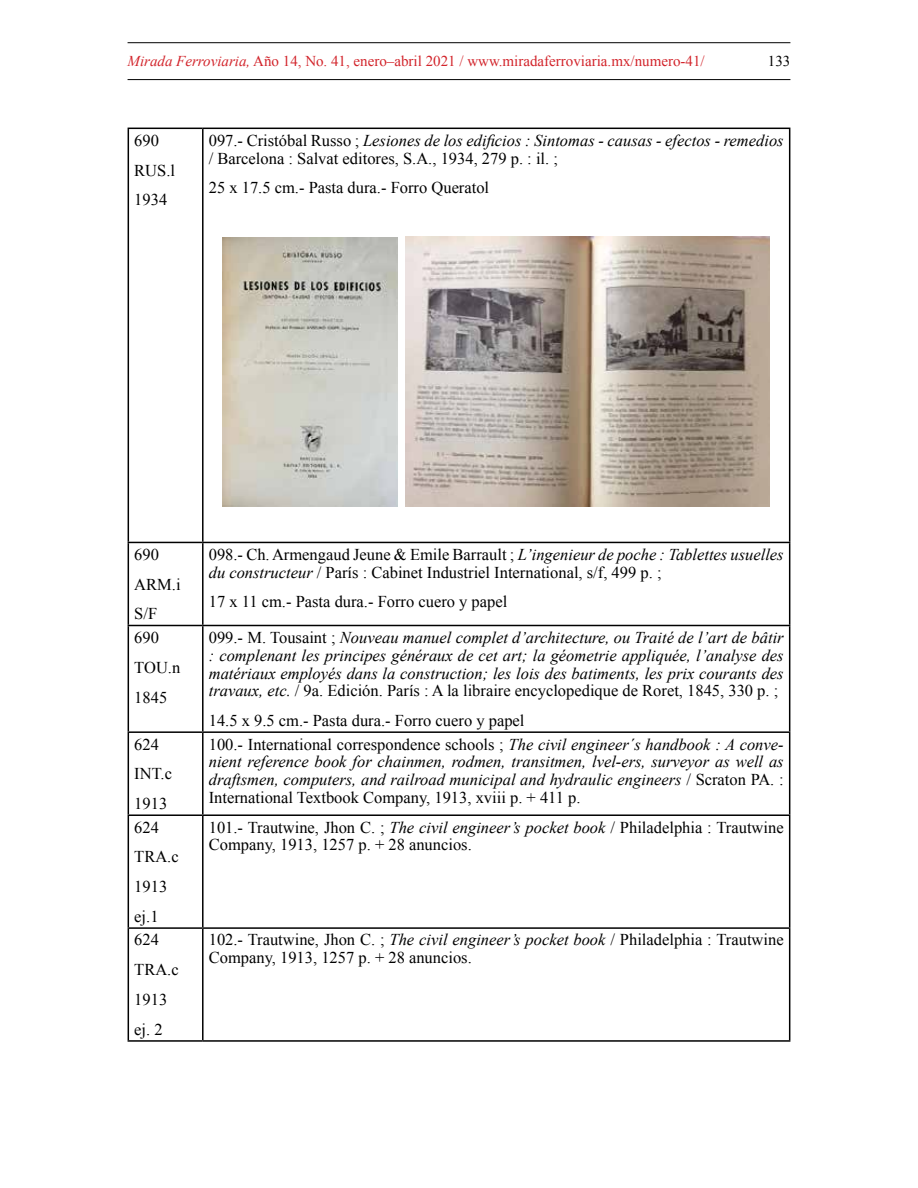
<style>
.page{position:relative;width:918px;height:1188px;background:#fff}
.page>*{position:absolute;margin:0;border:0;box-sizing:border-box;transform-origin:0 0}
.t1{font:16.5px/29.8px "Times New Roman";color:#000}
.t2{font:italic 16.5px/17.9px "Times New Roman";color:#000;text-align:justify}
.t3{font:15px "Times New Roman";color:#d2232a}
.t4{font:15px "Times New Roman";color:#000}
.s1{font-style:italic}
.s2{font-style:normal}
</style>
<div class="page">
<hr style="left:128px;top:42px;width:662px;height:1px;background:#000">
<hr style="left:128px;top:79px;width:662px;height:1px;background:#000">
<hr style="left:128px;top:128px;width:75px;height:1px;background:#000">
<hr style="left:128px;top:129px;width:1px;height:413px;background:#000">
<hr style="left:203px;top:128px;width:587px;height:1px;background:#000">
<hr style="left:202px;top:129px;width:2px;height:413px;background:#000">
<hr style="left:789px;top:129px;width:1px;height:413px;background:#000">
<hr style="left:128px;top:542px;width:75px;height:1px;background:#000">
<hr style="left:128px;top:543px;width:1px;height:82px;background:#000">
<hr style="left:203px;top:542px;width:587px;height:1px;background:#000">
<hr style="left:202px;top:543px;width:2px;height:82px;background:#000">
<hr style="left:789px;top:543px;width:1px;height:82px;background:#000">
<hr style="left:128px;top:625px;width:75px;height:1px;background:#000">
<hr style="left:128px;top:626px;width:1px;height:105px;background:#000">
<hr style="left:203px;top:625px;width:587px;height:1px;background:#000">
<hr style="left:202px;top:626px;width:2px;height:105px;background:#000">
<hr style="left:789px;top:626px;width:1px;height:105px;background:#000">
<hr style="left:128px;top:731px;width:75px;height:2px;background:#000">
<hr style="left:128px;top:733px;width:1px;height:81px;background:#000">
<hr style="left:203px;top:731px;width:587px;height:2px;background:#000">
<hr style="left:202px;top:733px;width:2px;height:81px;background:#000">
<hr style="left:789px;top:733px;width:1px;height:81px;background:#000">
<hr style="left:128px;top:814px;width:75px;height:2px;background:#000">
<hr style="left:128px;top:816px;width:1px;height:111px;background:#000">
<hr style="left:203px;top:814px;width:587px;height:2px;background:#000">
<hr style="left:202px;top:816px;width:2px;height:111px;background:#000">
<hr style="left:789px;top:816px;width:1px;height:111px;background:#000">
<hr style="left:128px;top:927px;width:75px;height:2px;background:#000">
<hr style="left:128px;top:929px;width:1px;height:111px;background:#000">
<hr style="left:203px;top:927px;width:587px;height:2px;background:#000">
<hr style="left:202px;top:929px;width:2px;height:111px;background:#000">
<hr style="left:789px;top:929px;width:1px;height:111px;background:#000">
<hr style="left:128px;top:1040px;width:75px;height:2px;background:#000">
<hr style="left:203px;top:1040px;width:587px;height:2px;background:#000">
<img style="left:222px;top:238px;width:175px;height:269px">
<img style="left:405px;top:236px;width:365px;height:271px">
<p class="t3" style="left:128px;top:51px;width:579px"><span class="s1">Mirada Ferroviaria,</span> Año 14, No. 41, enero–abril 2021 / www.miradaferroviaria.mx/numero-41/</p>
<p class="t4" style="left:768px;top:51px;width:24px">133</p>
<p class="t1" style="left:134px;top:125px;width:42px">690<br>RUS.l<br>1934</p>
<p class="t1" style="left:209px;top:131px;width:576px;line-height:17.9px">097.- Cristóbal Russo ; <span class="s1">Lesiones de los edificios : Sintomas - causas - efectos - remedios </span>/ Barcelona : Salvat editores, S.A., 1934, 279 p. : il. ;</p>
<p class="t1" style="left:209px;top:173px;width:282px">25 x 17.5 cm.- Pasta dura.- Forro Queratol</p>
<p class="t1" style="left:134px;top:539px;width:48px">690<br>ARM.i<br>S/F</p>
<p class="t1" style="left:209px;top:545px;width:576px;line-height:17.9px">098.- Ch. Armengaud Jeune &amp; Emile Barrault ; <span class="s1">L’ingenieur de poche : Tablettes usuelles du constructeur</span> / París : Cabinet Industriel International, s/f, 499 p. ;</p>
<p class="t1" style="left:209px;top:587px;width:300px">17 x 11 cm.- Pasta dura.- Forro cuero y papel</p>
<p class="t1" style="left:134px;top:622px;width:47px">690<br>TOU.n<br>1845</p>
<p class="t2" style="left:209px;top:628px;width:576px"><span class="s2">099.- M. Tousaint ;</span> Nouveau manuel complet d’architecture, ou Traité de l’art de bâtir : complenant les principes généraux de cet art; la géometrie appliquée, l’analyse des matériaux employés dans la construction; les lois des batiments, les prix courants des travaux, etc. <span class="s2">/ 9a. Edición. París : A la libraire encyclopedique de Roret, 1845, 330 p. ;</span></p>
<p class="t1" style="left:209px;top:705px;width:317px">14.5 x 9.5 cm.- Pasta dura.- Forro cuero y papel</p>
<p class="t1" style="left:134px;top:729px;width:39px">624<br>INT.c<br>1913</p>
<p class="t2" style="left:209px;top:735px;width:576px"><span class="s2">100.- International correspondence schools ;</span> The civil engineer´s handbook : A conve&shy;nient reference book for chainmen, rodmen, transitmen, lvel-ers, surveyor as well as draftsmen, computers, and railroad municipal and hydraulic engineers <span class="s2">/ Scraton PA. :<br>International Textbook Company, 1913, xviii p. + 411 p.</span></p>
<p class="t1" style="left:134px;top:812px;width:46px">624<br>TRA.c<br>1913 ej.1</p>
<p class="t1" style="left:209px;top:818px;width:576px;line-height:17.9px">101.- Trautwine, Jhon C. ; <span class="s1">The civil engineer’s pocket book</span> / Philadelphia : Trautwine<br>Company, 1913, 1257 p. + 28 anuncios.</p>
<p class="t1" style="left:134px;top:925px;width:46px">624<br>TRA.c<br>1913 ej. 2</p>
<p class="t1" style="left:209px;top:931px;width:576px;line-height:17.9px">102.- Trautwine, Jhon C. ; <span class="s1">The civil engineer’s pocket book</span> / Philadelphia : Trautwine<br>Company, 1913, 1257 p. + 28 anuncios.</p>
</div>
